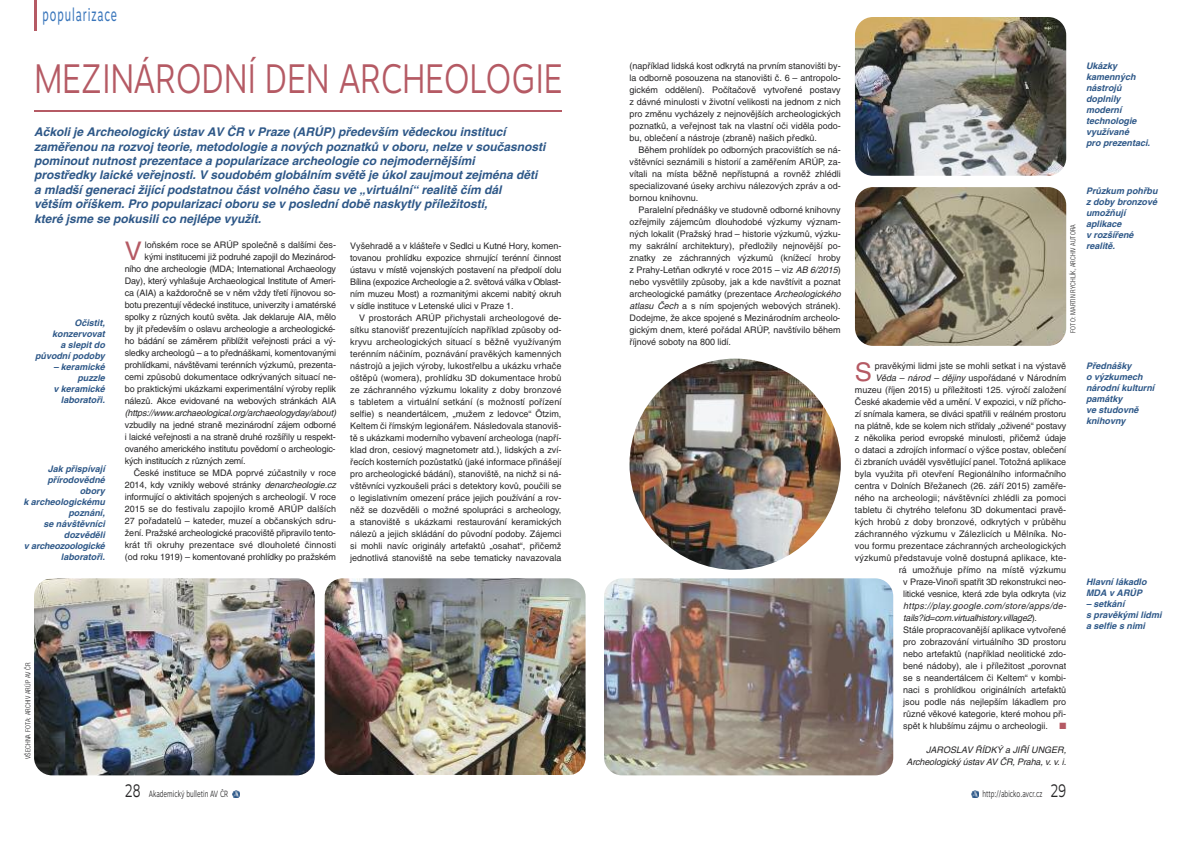
<style>
.page{position:relative;width:1191px;height:842px;background:#fff}
.page>*{position:absolute;margin:0;border:0;box-sizing:border-box;transform-origin:0 0}
.t1{font:300 41px "Motiva Sans";letter-spacing:-.01em;color:#b55a64;scale:.8 1}
.t2{font:25.7px "Helvetica CE";color:#b55a64}
.t3{font:18px "Motiva Sans";letter-spacing:.085em;color:#3875bb;scale:.6 1}
.t4{font:italic 700 12px/14.4px "Helvetica CE";color:#2e5888}
.t5{font:9px/12px "Helvetica CE";color:#272627;text-align:justify}
.t6{font:italic 700 9px/11px "Helvetica CE";color:#2e5888}
.t7{font:italic 9px/12px "Helvetica CE";letter-spacing:-.015em;color:#272627;text-align:right}
.t8{font:9px "Motiva Sans Light OTF";color:#272627;scale:.7 1}
.t9{font:300 condensed 7px "Helvetica NCE";letter-spacing:.02em;color:#272627}
.s1{font-style:italic}
.s2{font-size:18px}
.s3{color:#b55a64}
</style>
<div class="page">
<svg style="left:971px;top:791px;width:7px;height:6px"></svg>
<svg style="left:232px;top:790px;width:8px;height:8px"></svg>
<svg style="left:233px;top:791px;width:6px;height:6px"></svg>
<hr style="left:34px;top:111px;width:527px;height:1px;background:#b55a64">
<img style="left:855px;top:187px;width:211px;height:159px;border-radius:18px">
<img style="left:325px;top:578px;width:260px;height:197px;border-radius:18px">
<img style="left:34px;top:578px;width:281px;height:197px;border-radius:18px">
<img style="left:855px;top:17px;width:211px;height:159px;border-radius:18px">
<img style="left:604px;top:578px;width:289px;height:197px;border-radius:18px">
<img style="left:629px;top:359px;width:211px;height:211px;border-radius:50%">
<hr style="left:34px;top:0;width:3px;height:31px;background:#b55a64">
<h3 class="t3" style="left:43px;top:8px;width:126px">popularizace</h3>
<h1 class="t1" style="left:34px;top:62px;width:662px">MEZINÁRODNÍ DEN ARCHEOLOGIE</h1>
<p class="t4" style="left:34px;top:126px;width:513px">Ačkoli je Archeologický ústav AV ČR v Praze (ARÚP) především vědeckou institucí zaměřenou na rozvoj teorie, metodologie a nových poznatků v oboru, nelze v současnosti pominout nutnost prezentace a popularizace archeologie co nejmodernějšími<br>prostředky laické veřejnosti. V soudobém globálním světě je úkol zaujmout zejména děti a mladší generaci žijící podstatnou část volného času ve „virtuální“ realitě čím dál<br>větším oříškem. Pro popularizaci oboru se v poslední době naskytly příležitosti,<br>které jsme se pokusili co nejlépe využít.</p>
<p class="t6" style="left:35px;top:319px;width:71px;text-align:right">Očistit, konzervovat<br>a slepit do původní podoby</p>
<p class="t6" style="left:53px;top:363px;width:53px;text-align:right">– keramické puzzle<br>v keramické laboratoři.</p>
<p class="t6" style="left:23px;top:465px;width:83px;text-align:right">Jak přispívají přírodovědné obory<br>k archeologickému poznání,<br>se návštěvníci dozvěděli<br>v archeozoologické laboratoři.</p>
<p class="t5" style="left:125px;top:240px;width:213px;text-align:right">loňském roce se ARÚP společně s dalšími čes&shy;kými institucemi již podruhé zapojil do Mezinárod-<br>ního dne archeologie (MDA; International Archaeology Day), který vyhlašuje Archaeological Institute of Ameri&shy;ca (AIA) a každoročně se v něm vždy třetí říjnovou so&shy;botu prezentují vědecké instituce, univerzity i amatérské spolky z různých koutů světa. Jak deklaruje AIA, mělo by jít především o oslavu archeologie a archeologické&shy;ho bádání se záměrem přiblížit veřejnosti práci a vý&shy;sledky archeologů – a to přednáškami, komentovanými prohlídkami, návštěvami terénních výzkumů, prezenta&shy;cemi způsobů dokumentace odkrývaných situací ne&shy;bo praktickými ukázkami experimentální výroby replik nálezů. Akce evidované na webových stránkách AIA</p>
<p class="t7" style="left:125px;top:408px;width:213px">(https://www.archaeological.org/archaeologyday/about)</p>
<p class="t5" style="left:125px;top:420px;width:213px">vzbudily na jedné straně mezinárodní zájem odborné i laické veřejnosti a na straně druhé rozšířily u respekt&shy;ovaného amerického institutu povědomí o archeologic&shy;kých institucích z různých zemí.</p>
<p class="t5" style="left:125px;top:468px;width:213px;text-indent:9px">České instituce se MDA poprvé zúčastnily v roce 2014, kdy vznikly webové stránky <span class="s1">denarcheologie.cz </span>informující o aktivitách spojených s archeologií. V roce 2015 se do festivalu zapojilo kromě ARÚP dalších 27 pořadatelů – kateder, muzeí a občanských sdru&shy;žení. Pražské archeologické pracoviště připravilo tento&shy;krát tři okruhy prezentace své dlouholeté činnosti (od roku 1919) – komentované prohlídky po pražském</p>
<h2 class="t2" style="left:125px;top:242px;width:19px">V</h2>
<p class="t5" style="left:350px;top:240px;width:213px">Vyšehradě a v klášteře v Sedlci u Kutné Hory, komen&shy;tovanou prohlídku expozice shrnující terénní činnost ústavu v místě vojenských postavení na předpolí dolu Bílina (expozice Archeologie a 2. světová válka v Oblast&shy;ním muzeu Most) a rozmanitými akcemi nabitý okruh v sídle instituce v Letenské ulici v Praze 1.</p>
<p class="t5" style="left:350px;top:312px;width:213px;text-indent:9px">V prostorách ARÚP přichystali archeologové de&shy;sítku stanovišť prezentujících například způsoby od&shy;kryvu archeologických situací s běžně využívaným terénním náčiním, poznávání pravěkých kamenných nástrojů a jejich výroby, lukostřelbu a ukázku vrhače oštěpů (womera), prohlídku 3D dokumentace hrobů ze záchranného výzkumu lokality z doby bronzové s tabletem a virtuální setkání (s možností pořízení selfie) s neandertálcem, „mužem z ledovce“ Ötzim, Keltem či římským legionářem. Následovala stanoviš&shy;tě s ukázkami moderního vybavení archeologa (napří&shy;klad dron, cesiový magnetometr atd.), lidských a zví&shy;řecích kosterních pozůstatků (jaké informace přinášejí pro archeologické bádání), stanoviště, na nichž si ná&shy;vštěvníci vyzkoušeli práci s detektory kovů, poučili se o legislativním omezení práce jejich používání a rov&shy;něž se dozvěděli o možné spolupráci s archeology, a stanoviště s ukázkami restaurování keramických nálezů a jejich skládání do původní podoby. Zájemci si mohli navíc originály artefaktů „osahat“, přičemž jednotlivá stanoviště na sebe tematicky navazovala</p>
<p class="t9" style="left:24px;top:759px;width:98px;rotate:-90deg">VŠECHNA FOTA: ARCHIV ARÚP AV ČR</p>
<p class="t8" style="left:125px;top:787px;width:149px"><span class="s2">28</span> Akademický bulletin AV ČR</p>
<p class="t5" style="left:629px;top:61px;width:213px">(například lidská kost odkrytá na prvním stanovišti by&shy;la odborně posouzena na stanovišti č. 6 – antropolo&shy;gickém oddělení). Počítačově vytvořené postavy z dávné minulosti v životní velikosti na jednom z nich pro změnu vycházely z nejnovějších archeologických poznatků, a veřejnost tak na vlastní oči viděla podo&shy;bu, oblečení a nástroje (zbraně) našich předků.</p>
<p class="t5" style="left:629px;top:145px;width:213px;text-indent:9px">Během prohlídek po odborných pracovištích se ná&shy;vštěvníci seznámili s historií a zaměřením ARÚP, za&shy;vítali na místa běžně nepřístupná a rovněž zhlédli specializované úseky archivu nálezových zpráv a od&shy;bornou knihovnu.</p>
<p class="t5" style="left:629px;top:205px;width:213px;text-indent:9px">Paralelní přednášky ve studovně odborné knihovny ozřejmily zájemcům dlouhodobé výzkumy význam&shy;ných lokalit (Pražský hrad – historie výzkumů, výzku&shy;my sakrální architektury), předložily nejnovější po&shy;znatky ze záchranných výzkumů (knížecí hroby z Prahy-Letňan odkryté v roce 2015 – viz <span class="s1">AB 6/2015</span>) nebo vysvětlily způsoby, jak a kde navštívit a poznat archeologické památky (prezentace <span class="s1">Archeologického atlasu Čech</span> a s ním spojených webových stránek).<br>Dodejme, že akce spojené s Mezinárodním archeolo&shy;gickým dnem, které pořádal ARÚP, navštívilo během říjnové soboty na 800 lidí.</p>
<p class="t9" style="left:1069px;top:333px;width:110px;rotate:-90deg">FOTO: MARTIN RYCHLÍK, ARCHIV AUTORA</p>
<p class="t6" style="left:1086px;top:61px;width:65px">Ukázky kamenných nástrojů doplnily moderní technologie využívané<br>pro prezentaci.</p>
<p class="t6" style="left:1086px;top:186px;width:73px">Průzkum pohřbu z doby bronzové umožňují aplikace<br>v rozšířené realitě.</p>
<h2 class="t2" style="left:855px;top:362px;width:19px">S</h2>
<p class="t5" style="left:855px;top:360px;width:213px;text-align:right">pravěkými lidmi jste se mohli setkat i na výstavě <span class="s1">Věda – národ – dějiny</span> uspořádané v Národním muzeu (říjen 2015) u příležitosti 125. výročí založení České akademie věd a umění. V expozici, v níž přícho&shy;zí snímala kamera, se diváci spatřili v reálném prostoru na plátně, kde se kolem nich střídaly „oživené“ postavy z několika period evropské minulosti, přičemž údaje o dataci a zdrojích informací o výšce postav, oblečení či zbraních uváděl vysvětlující panel. Totožná aplikace byla využita při otevření Regionálního informačního centra v Dolních Břežanech (26. září 2015) zaměře&shy;ného na archeologii; návštěvníci zhlédli za pomoci tabletu či chytrého telefonu 3D dokumentaci pravě&shy;kých hrobů z doby bronzové, odkrytých v průběhu záchranného výzkumu v Zálezlicích u Mělníka. No&shy;vou formu prezentace záchranných archeologických výzkumů představuje volně dostupná aplikace, kte&shy;rá umožňuje přímo na místě výzkumu<br>v Praze-Vinoři spatřit 3D rekonstrukci neo-<br>litické vesnice, která zde byla odkryta (viz</p>
<p class="t5" style="left:903px;top:600px;width:164px;text-align:left"><span class="s1">https://play.google.com/store/apps/de&shy;tails?id=com.virtualhistory.village2</span>).<br>Stále propracovanější aplikace vytvořené pro zobrazování virtuálního 3D prostoru nebo artefaktů (například neolitické zdo&shy;bené nádoby), ale i příležitost „porovnat se s neandertálcem či Keltem“ v kombi&shy;naci s prohlídkou originálních artefaktů jsou podle nás nejlepším lákadlem pro různé věkové kategorie, které mohou při&shy;spět k hlubšímu zájmu o archeologii. <span class="s3">■</span></p>
<p class="t7" style="left:906px;top:744px;width:161px">JAROSLAV ŘÍDKÝ a JIŘÍ UNGER,<br>Archeologický ústav AV ČR, Praha, v. v. i.</p>
<p class="t8" style="left:982px;top:787px;width:121px">http://abicko.avcr.cz <span class="s2">29</span></p>
<p class="t6" style="left:1086px;top:361px;width:70px">Přednášky<br>o výzkumech národní kulturní památky<br>ve studovně knihovny</p>
<p class="t6" style="left:1086px;top:577px;width:62px">Hlavní lákadlo<br>MDA v ARÚP</p>
<p class="t6" style="left:1086px;top:599px;width:77px">– setkání<br>s pravěkými lidmi a selfie s nimi</p>
</div>
